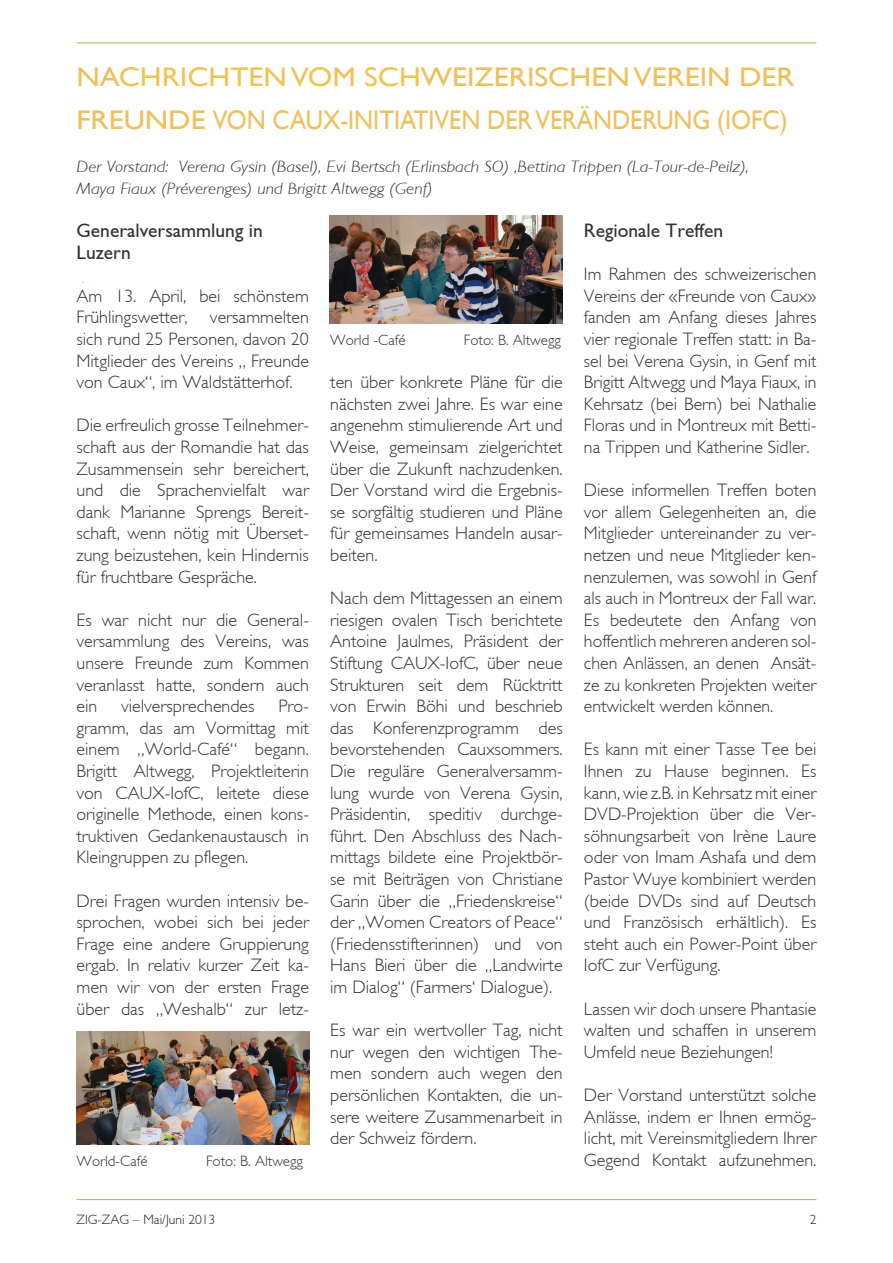
<style>
.page{position:relative;width:893px;height:1263px;background:#fff}
.page>*{position:absolute;margin:0;border:0;box-sizing:border-box;transform-origin:0 0}
.titres{font:27px "Gill Sans";color:#efbf5c;scale:1.11 1}
.Verschiedenes{font:19.5px/21.6px "Gill Sans Normal";color:#323031}
.texte{font:18px/21.6px "Gill Sans Light Normal";color:#323031;text-align:justify}
.noms{font:italic 300 16.5px "Gill Sans";color:#323031;scale:1.1 1}
.légendes_photos{font:15px "Gill Sans Light Normal";color:#323031}
.t1{font:13.5px "Gill Sans Light Normal";color:#231f20}
.s1{color:#f1c353}
</style>
<div class="page">
<hr style="left:77px;top:1199px;width:739px;height:1px;background:#8dc73f">
<hr style="left:77px;top:43px;width:739px;height:1px;background:#8dc73f">
<img style="left:77px;top:1032px;width:232px;height:112px">
<img style="left:330px;top:215px;width:233px;height:108px">
<p class="titres" style="left:77px;top:61px;width:648px">NA<span class="s1">CHRICHTEN VOM SCH</span>WEIZERISCHEN VEREIN DER</p>
<p class="titres" style="left:77px;top:104px;width:642px">FREUNDE VON CAUX-INITIATIVEN DER VERÄNDERUNG (IOFC)</p>
<p class="noms" style="left:77px;top:157px;width:613px">Der Vorstand: Verena Gysin (Basel), Evi Bertsch (Erlinsbach SO) ,Bettina Trippen (La-Tour-de-Peilz),</p>
<p class="noms" style="left:77px;top:179px;width:325px">Maya Fiaux (Préverenges) und Brigitt Altwegg (Genf)</p>
<p class="Verschiedenes" style="left:77px;top:220px;width:188px">Generalversammlung in<br>Luzern</p>
<p class="texte" style="left:77px;top:285px;width:234px">Am 13. April, bei schönstem Frühlingswetter, versammelten sich rund 25 Personen, davon 20<br>Mitglieder des Vereins „ Freunde von Caux“, im Waldstätterhof.</p>
<p class="texte" style="left:77px;top:415px;width:234px">Die erfreulich grosse Teilnehmer&shy;schaft aus der Romandie hat das Zusammensein sehr bereichert, und die Sprachenvielfalt war dank Marianne Sprengs Bereit&shy;schaft, wenn nötig mit Überset&shy;zung beizustehen, kein Hindernis für fruchtbare Gespräche.</p>
<p class="texte" style="left:77px;top:609px;width:234px">Es war nicht nur die General&shy;versammlung des Vereins, was unsere Freunde zum Kommen veranlasst hatte, sondern auch ein</p>
<p class="texte" style="left:77px;top:695px;width:234px;text-indent:202px">Pro&shy;gramm, das am Vormittag mit einem „World-Café“ begann.<br>Brigitt Altwegg, Projektleiterin von CAUX-IofC, leitete diese originelle Methode, einen kons&shy;truktiven Gedankenaustausch in Kleingruppen zu pflegen.</p>
<p class="texte" style="left:77px;top:890px;width:234px">Drei Fragen wurden intensiv be&shy;sprochen, wobei sich bei jeder Frage eine andere Gruppierung ergab. In relativ kurzer Zeit ka&shy;men wir von der ersten Frage über das „Weshalb“ zur letz-</p>
<p class="texte" style="left:121px;top:695px;width:135px">vielversprechendes</p>
<p class="légendes_photos" style="left:77px;top:1152px;width:73px">World-Café</p>
<p class="légendes_photos" style="left:206px;top:1152px;width:98px">Foto: B. Altwegg</p>
<p class="légendes_photos" style="left:330px;top:331px;width:77px">World -Café</p>
<p class="légendes_photos" style="left:464px;top:331px;width:98px">Foto: B. Altwegg</p>
<p class="texte" style="left:330px;top:371px;width:234px">ten über konkrete Pläne für die nächsten zwei Jahre. Es war eine angenehm stimulierende Art und Weise, gemeinsam zielgerichtet über die Zukunft nachzudenken.<br>Der Vorstand wird die Ergebnis&shy;se sorgfältig studieren und Pläne für gemeinsames Handeln ausar&shy;beiten.</p>
<p class="texte" style="left:330px;top:587px;width:234px">Nach dem Mittagessen an einem riesigen ovalen Tisch berichtete Antoine Jaulmes, Präsident der Stiftung CAUX-IofC, über neue Strukturen seit dem Rücktritt von Erwin Böhi und beschrieb das Konferenzprogramm des bevorstehenden Cauxsommers.<br>Die reguläre Generalversamm&shy;lung wurde von Verena Gysin, Präsidentin, speditiv durchge&shy;führt. Den Abschluss des Nach&shy;mittags bildete eine Projektbör&shy;se mit Beiträgen von Christiane Garin über die „Friedenskreise“ der „Women Creators of Peace“ (Friedensstifterinnen) und von Hans Bieri über die „Landwirte im Dialog“ (Farmers‘ Dialogue).</p>
<p class="texte" style="left:330px;top:1019px;width:234px">Es war ein wertvoller Tag, nicht nur wegen den wichtigen The&shy;men sondern auch wegen den persönlichen Kontakten, die un&shy;sere weitere Zusammenarbeit in der Schweiz fördern.</p>
<p class="Verschiedenes" style="left:584px;top:220px;width:141px">Regionale Treffen</p>
<p class="texte" style="left:584px;top:263px;width:234px">Im Rahmen des schweizerischen Vereins der «Freunde von Caux» fanden am Anfang dieses Jahres vier regionale Treffen statt: in Ba&shy;sel bei Verena Gysin, in Genf mit Brigitt Altwegg und Maya Fiaux, in Kehrsatz (bei Bern) bei Nathalie Floras und in Montreux mit Betti&shy;na Trippen und Katherine Sidler.</p>
<p class="texte" style="left:584px;top:479px;width:234px">Diese informellen Treffen boten vor allem Gelegenheiten an, die Mitglieder untereinander zu ver&shy;netzen und neue Mitglieder ken&shy;nenzulernen, was sowohl in Genf als auch in Montreux der Fall war.<br>Es bedeutete den Anfang von hoffentlich mehreren anderen sol&shy;chen Anlässen, an denen Ansät&shy;ze zu konkreten Projekten weiter entwickelt werden können.</p>
<p class="texte" style="left:584px;top:739px;width:234px">Es kann mit einer Tasse Tee bei Ihnen zu Hause beginnen. Es kann, wie z.B. in Kehrsatz mit einer DVD-Projektion über die Ver&shy;söhnungsarbeit von Irène Laure oder von Imam Ashafa und dem Pastor Wuye kombiniert werden (beide DVDs sind auf Deutsch und Französisch erhältlich). Es steht auch ein Power-Point über IofC zur Verfügung.</p>
<p class="texte" style="left:584px;top:998px;width:234px">Lassen wir doch unsere Phantasie walten und schaffen in unserem Umfeld neue Beziehungen!</p>
<p class="texte" style="left:584px;top:1084px;width:234px">Der Vorstand unterstützt solche Anlässe, indem er Ihnen ermög&shy;licht, mit Vereinsmitgliedern Ihrer Gegend Kontakt aufzunehmen.</p>
<p class="t1" style="left:77px;top:1212px;width:140px">ZIG-ZAG – Mai/Juni 2013</p>
<p class="t1" style="left:810px;top:1212px;width:8px">2</p>
</div>
